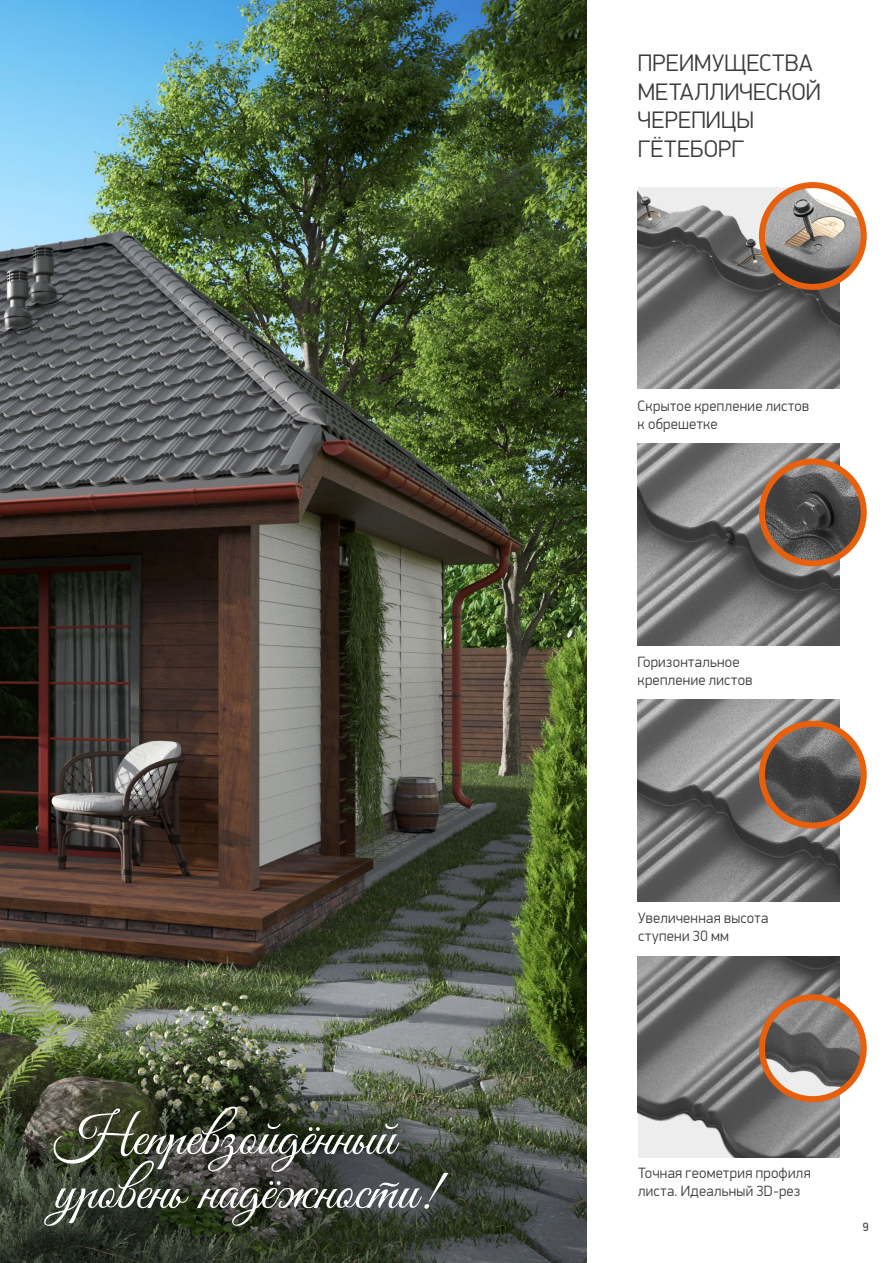
<style>
.page{position:relative;width:893px;height:1263px;background:#fff}
.page>*{position:absolute;margin:0;border:0;box-sizing:border-box;transform-origin:0 0}
.t1{font:56.7px/54px "Good Vibes Pro";color:#fff}
.t2{font:300 24px/28.8px "PF Din Display Pro";letter-spacing:.005em;color:#3c3c3b}
.t3{font:300 15px/18px "PF Din Display Pro";letter-spacing:.015em;color:#3c3c3b}
.t4{font:12px "PF Din Display Pro";color:#3c3c3b}
</style>
<div class="page">
<img style="left:0;top:0;width:587px;height:1263px">
<img style="left:638px;top:188px;width:201px;height:201px">
<img style="left:638px;top:444px;width:201px;height:201px">
<img style="left:638px;top:700px;width:201px;height:201px">
<img style="left:638px;top:956px;width:201px;height:201px">
<img style="left:762px;top:185px;width:102px;height:102px;border-radius:51px">
<div style="left:759px;top:182px;width:108px;height:108px;border:6px solid #e85f0c;border-radius:50%"></div>
<img style="left:762px;top:724px;width:102px;height:101px;border-radius:51px">
<div style="left:759px;top:721px;width:108px;height:107px;border:6px solid #e85f0c;border-radius:50%"></div>
<img style="left:762px;top:997px;width:102px;height:102px;border-radius:51px">
<div style="left:759px;top:994px;width:108px;height:108px;border:6px solid #e85f0c;border-radius:50%"></div>
<img style="left:762px;top:461px;width:102px;height:102px;border-radius:51px">
<div style="left:759px;top:458px;width:108px;height:108px;border:6px solid #e85f0c;border-radius:50%"></div>
<h1 class="t1" style="left:54px;top:1107px;width:385px">Непревзойдённый уровень надёжности!</h1>
<h2 class="t2" style="left:638px;top:49px;width:185px">ПРЕИМУЩЕСТВА<br>МЕТАЛЛИЧЕСКОЙ<br>ЧЕРЕПИЦЫ<br>ГЁТЕБОРГ</h2>
<p class="t3" style="left:638px;top:397px;width:173px">Скрытое крепление листов к обрешетке</p>
<p class="t3" style="left:638px;top:653px;width:116px">Горизонтальное крепление листов</p>
<p class="t3" style="left:638px;top:909px;width:132px">Увеличенная высота ступени 30 мм</p>
<p class="t3" style="left:638px;top:1164px;width:174px">Точная геометрия профиля листа. Идеальный 3D-рез</p>
<p class="t4" style="left:863px;top:1220px;width:7px">9</p>
</div>
